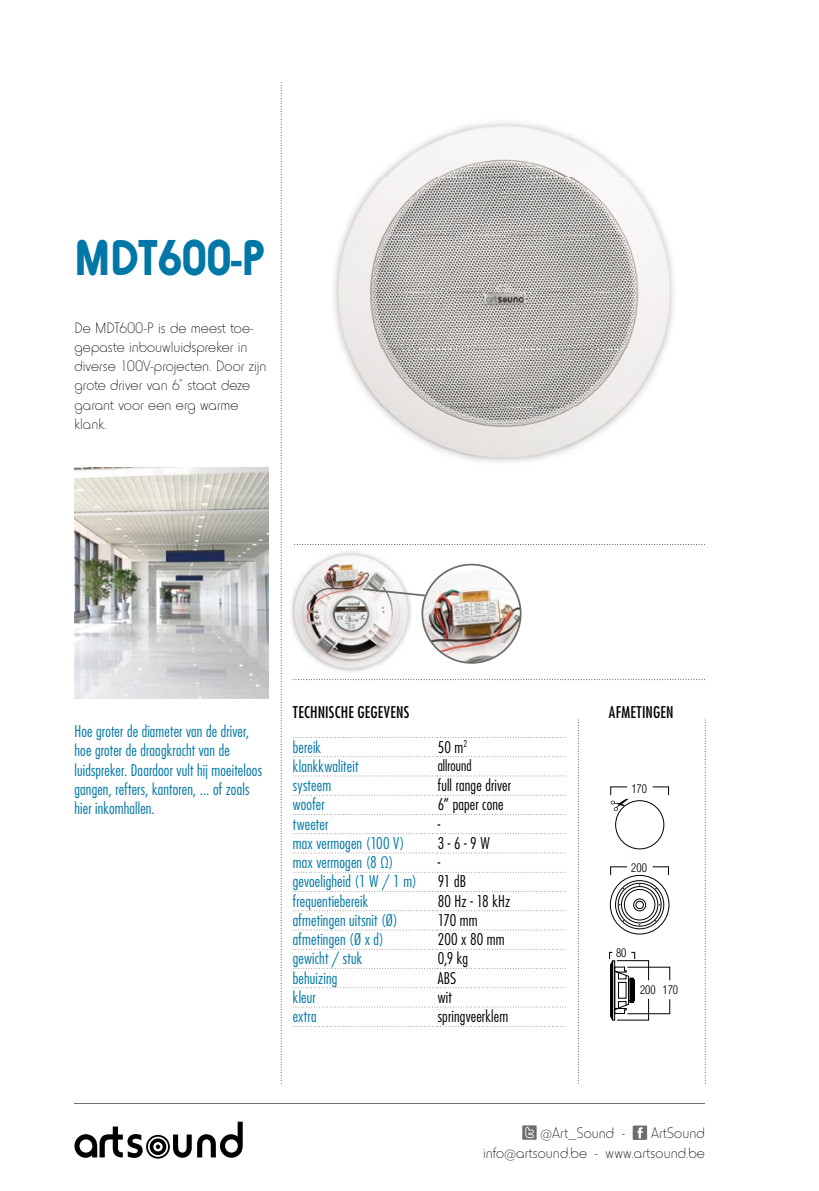
<style>
.page{position:relative;width:819px;height:1191px;background:#fff}
.page>*{position:absolute;margin:0;border:0;box-sizing:border-box;transform-origin:0 0}
.t1{font:700 52.5px "Horatio EF";color:#0077a6;scale:.92 1}
.t2{font:300 condensed 15.75px/19.2px "Futura Std";letter-spacing:.01em;color:#0077a6}
.t3{font:300 15.75px/19.2px "Horatio EF";letter-spacing:.005em;color:#000;text-align:right}
.t4{font:300 condensed 15.75px "Futura Std";letter-spacing:.01em;color:#000}
.t5{font:condensed 15.75px "Futura Std";letter-spacing:.015em;color:#000}
.t6{font:300 condensed 14.88px "Futura Std";color:#000}
.t7{font:300 condensed 11.72px "Helvetica";color:#000}
</style>
<div class="page">
<svg style="left:281px;top:82px;width:1px;height:1001px"></svg>
<svg style="left:293px;top:679px;width:410px;height:1px"></svg>
<svg style="left:577px;top:722px;width:1px;height:359px"></svg>
<svg style="left:704px;top:722px;width:1px;height:359px"></svg>
<svg style="left:294px;top:544px;width:409px;height:1px"></svg>
<img style="left:334px;top:122px;width:340px;height:340px">
<img style="left:291px;top:551px;width:74px;height:121px">
<img style="left:293px;top:553px;width:93px;height:117px">
<img style="left:363px;top:564px;width:158px;height:100px">
<div style="left:633px;top:898px;width:13px;height:13px;border:1px solid #000;border-radius:50%"></div>
<div style="left:635px;top:901px;width:8px;height:8px;border:1px solid #000;border-radius:50%"></div>
<svg style="left:610px;top:866px;width:59px;height:9px"></svg>
<div style="left:624px;top:889px;width:31px;height:31px;border:1px solid #000;border-radius:50%"></div>
<div style="left:621px;top:886px;width:37px;height:37px;border:1px solid #000;border-radius:50%"></div>
<div style="left:617px;top:883px;width:44px;height:43px;border:1px solid #000;border-radius:50%"></div>
<div style="left:615px;top:880px;width:49px;height:49px;border:1px solid #000;border-radius:50%"></div>
<div style="left:610px;top:875px;width:59px;height:59px;border:1px solid #000;border-radius:50%"></div>
<svg style="left:609px;top:951px;width:61px;height:70px"></svg>
<div style="left:629px;top:977px;width:4px;height:25px;border:1px solid #000"></div>
<div style="left:615px;top:800px;width:49px;height:49px;border:1px solid #000;border-radius:50%"></div>
<svg style="left:610px;top:786px;width:59px;height:25px"></svg>
<hr style="left:74px;top:1103px;width:630px;height:1px;background:#6e6e6e">
<svg style="left:74px;top:1121px;width:169px;height:37px"></svg>
<div style="left:522px;top:1125px;width:14px;height:14px;background:#6e6e6e"></div>
<svg style="left:525px;top:1127px;width:9px;height:11px"></svg>
<div style="left:632px;top:1125px;width:15px;height:15px;background:#6e6e6e"></div>
<svg style="left:637px;top:1127px;width:5px;height:11px"></svg>
<svg style="left:293px;top:756px;width:273px;height:1px"></svg>
<svg style="left:293px;top:775px;width:273px;height:1px"></svg>
<svg style="left:293px;top:794px;width:273px;height:1px"></svg>
<svg style="left:293px;top:814px;width:273px;height:1px"></svg>
<svg style="left:293px;top:833px;width:273px;height:1px"></svg>
<svg style="left:293px;top:852px;width:273px;height:1px"></svg>
<svg style="left:293px;top:872px;width:273px;height:1px"></svg>
<svg style="left:293px;top:891px;width:273px;height:1px"></svg>
<svg style="left:293px;top:910px;width:273px;height:1px"></svg>
<svg style="left:293px;top:929px;width:273px;height:1px"></svg>
<svg style="left:293px;top:968px;width:273px;height:1px"></svg>
<svg style="left:293px;top:987px;width:273px;height:1px"></svg>
<svg style="left:293px;top:1006px;width:273px;height:1px"></svg>
<svg style="left:293px;top:1026px;width:273px;height:1px"></svg>
<svg style="left:293px;top:737px;width:273px;height:1px"></svg>
<img style="left:74px;top:467px;width:194px;height:231px">
<h1 class="t1" style="left:74px;top:228px;width:208px">MDT600-P</h1>
<p class="t3" style="left:74px;top:318px;width:193px;text-align:left">De MDT600-P is de meest toe&shy;gepaste inbouwluidspreker in diverse 100V-projecten. Door zijn grote driver van 6” staat deze garant voor een erg warme klank.</p>
<p class="t2" style="left:74px;top:721px;width:189px">Hoe groter de diameter van de driver, hoe groter de draagkracht van de luidspreker. Daardoor vult hij moeiteloos gangen, refters, kantoren, ... of zoals hier inkomhallen.</p>
<p class="t5" style="left:293px;top:702px;width:118px">TECHNISCHE GEGEVENS</p>
<p class="t5" style="left:608px;top:702px;width:66px">AFMETINGEN</p>
<p class="t2" style="left:293px;top:737px;width:30px">bereik</p>
<p class="t4" style="left:438px;top:737px;width:31px">50 m<sup>2</sup></p>
<p class="t2" style="left:293px;top:756px;width:67px">klankkwaliteit</p>
<p class="t6" style="left:438px;top:757px;width:35px">allround</p>
<p class="t2" style="left:293px;top:775px;width:40px">systeem</p>
<p class="t4" style="left:438px;top:776px;width:75px">full range driver</p>
<p class="t2" style="left:293px;top:795px;width:33px">woofer</p>
<p class="t4" style="left:438px;top:795px;width:67px">6” paper cone</p>
<p class="t2" style="left:293px;top:814px;width:37px">tweeter</p>
<p class="t4" style="left:438px;top:814px;width:4px">-</p>
<p class="t2" style="left:293px;top:833px;width:113px">max vermogen (100 V)</p>
<p class="t4" style="left:438px;top:833px;width:54px">3 - 6 - 9 W</p>
<p class="t2" style="left:293px;top:852px;width:102px">max vermogen (8 Ω)</p>
<p class="t4" style="left:438px;top:853px;width:4px">-</p>
<p class="t2" style="left:293px;top:872px;width:125px">gevoeligheid (1 W / 1 m)</p>
<p class="t4" style="left:438px;top:872px;width:30px">91 dB</p>
<p class="t2" style="left:293px;top:891px;width:77px">frequentiebereik</p>
<p class="t4" style="left:438px;top:891px;width:74px">80 Hz - 18 kHz</p>
<p class="t2" style="left:293px;top:910px;width:107px">afmetingen uitsnit (Ø)</p>
<p class="t4" style="left:438px;top:910px;width:41px">170 mm</p>
<p class="t2" style="left:293px;top:929px;width:93px">afmetingen (Ø x d)</p>
<p class="t4" style="left:438px;top:930px;width:68px">200 x 80 mm</p>
<p class="t2" style="left:293px;top:949px;width:71px">gewicht / stuk</p>
<p class="t4" style="left:438px;top:949px;width:32px">0,9 kg</p>
<p class="t2" style="left:293px;top:968px;width:46px">behuizing</p>
<p class="t4" style="left:438px;top:968px;width:20px">ABS</p>
<p class="t2" style="left:293px;top:987px;width:24px">kleur</p>
<p class="t4" style="left:438px;top:987px;width:16px">wit</p>
<p class="t2" style="left:293px;top:1006px;width:25px">extra</p>
<p class="t4" style="left:438px;top:1007px;width:72px">springveerklem</p>
<p class="t7" style="left:631px;top:781px;width:17px">170</p>
<p class="t7" style="left:631px;top:860px;width:17px">200</p>
<p class="t7" style="left:616px;top:946px;width:12px">80</p>
<p class="t7" style="left:640px;top:982px;width:40px">200 170</p>
<p class="t3" style="left:483px;top:1123px;width:223px;line-height:19.9px">ArtSound<br>info@artsound.be - www.artsound.be</p>
<p class="t3" style="left:540px;top:1123px;width:86px">@Art_Sound -</p>
</div>
